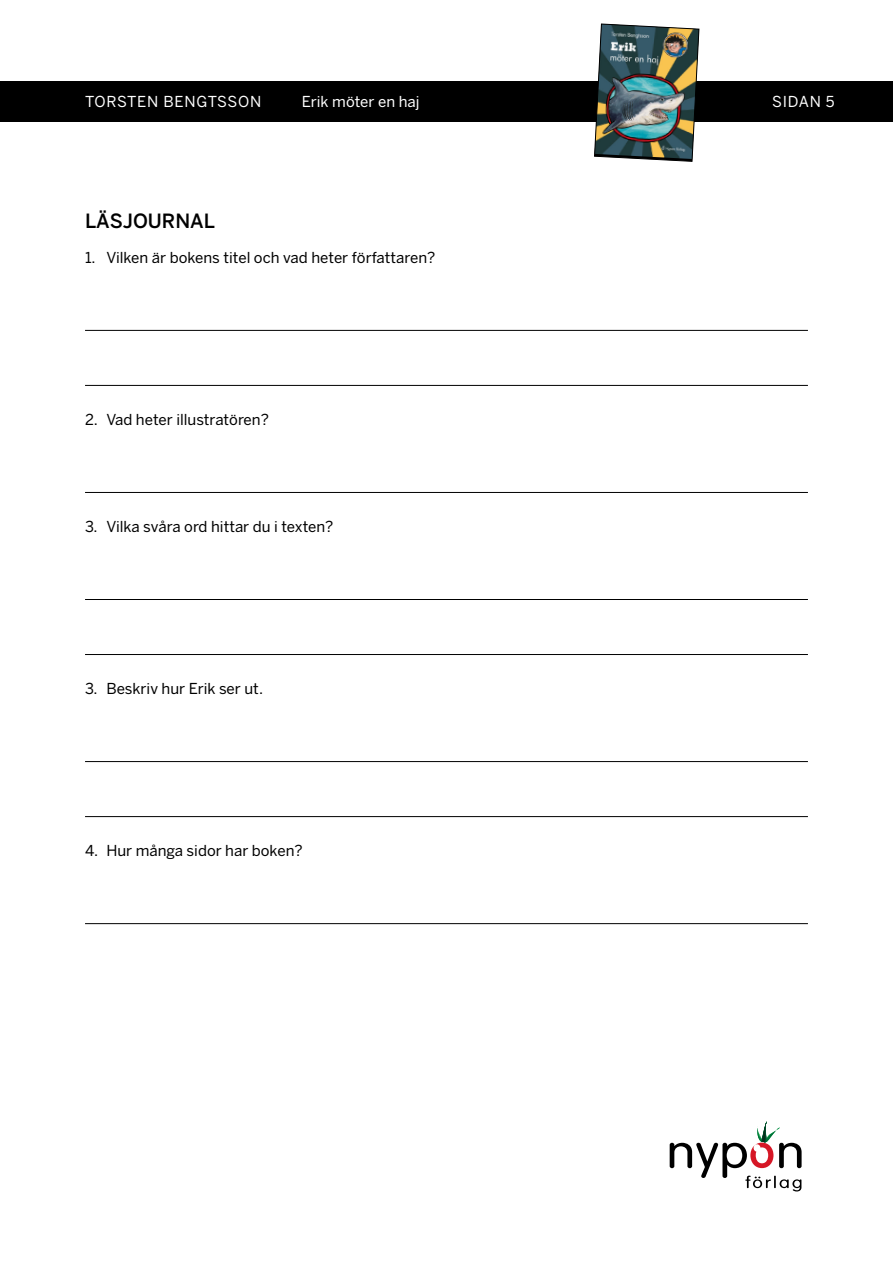
<style>
.page{position:relative;width:893px;height:1263px;background:#fff}
.page>*{position:absolute;margin:0;border:0;box-sizing:border-box;transform-origin:0 0}
.t1{font:500 19.5px "Benton Sans";color:#000}
.t2{font:15px "Benton Sans";color:#000}
.t3{font:15px "Benton Sans";letter-spacing:.015em;color:#fff}
.t4{font:15px "Benton Sans";letter-spacing:.045em;color:#fff}
</style>
<div class="page">
<div style="left:0;top:81px;width:893px;height:40px;background:#000"></div>
<svg style="left:670px;top:1121px;width:132px;height:70px"></svg>
<img style="left:594px;top:23px;width:105px;height:139px">
<hr style="left:85px;top:330px;width:723px;height:1px;background:#000">
<hr style="left:85px;top:385px;width:723px;height:1px;background:#000">
<hr style="left:85px;top:492px;width:723px;height:1px;background:#000">
<hr style="left:85px;top:599px;width:723px;height:1px;background:#000">
<hr style="left:85px;top:654px;width:723px;height:1px;background:#000">
<hr style="left:85px;top:761px;width:723px;height:1px;background:#000">
<hr style="left:85px;top:816px;width:723px;height:1px;background:#000">
<hr style="left:85px;top:923px;width:723px;height:1px;background:#000">
<p class="t4" style="left:85px;top:93px;width:178px">TORSTEN BENGTSSON</p>
<p class="t3" style="left:302px;top:93px;width:119px">Erik möter en haj</p>
<p class="t3" style="left:772px;top:93px;width:64px">SIDAN 5</p>
<h1 class="t1" style="left:85px;top:210px;width:132px">LÄSJOURNAL</h1>
<p class="t2" style="left:85px;top:249px;width:352px">1. Vilken är bokens titel och vad heter författaren?</p>
<p class="t2" style="left:85px;top:411px;width:185px">2. Vad heter illustratören?</p>
<p class="t2" style="left:85px;top:518px;width:250px">3. Vilka svåra ord hittar du i texten?</p>
<p class="t2" style="left:85px;top:680px;width:180px">3. Beskriv hur Erik ser ut.</p>
<p class="t2" style="left:85px;top:842px;width:219px">4. Hur många sidor har boken?</p>
</div>
